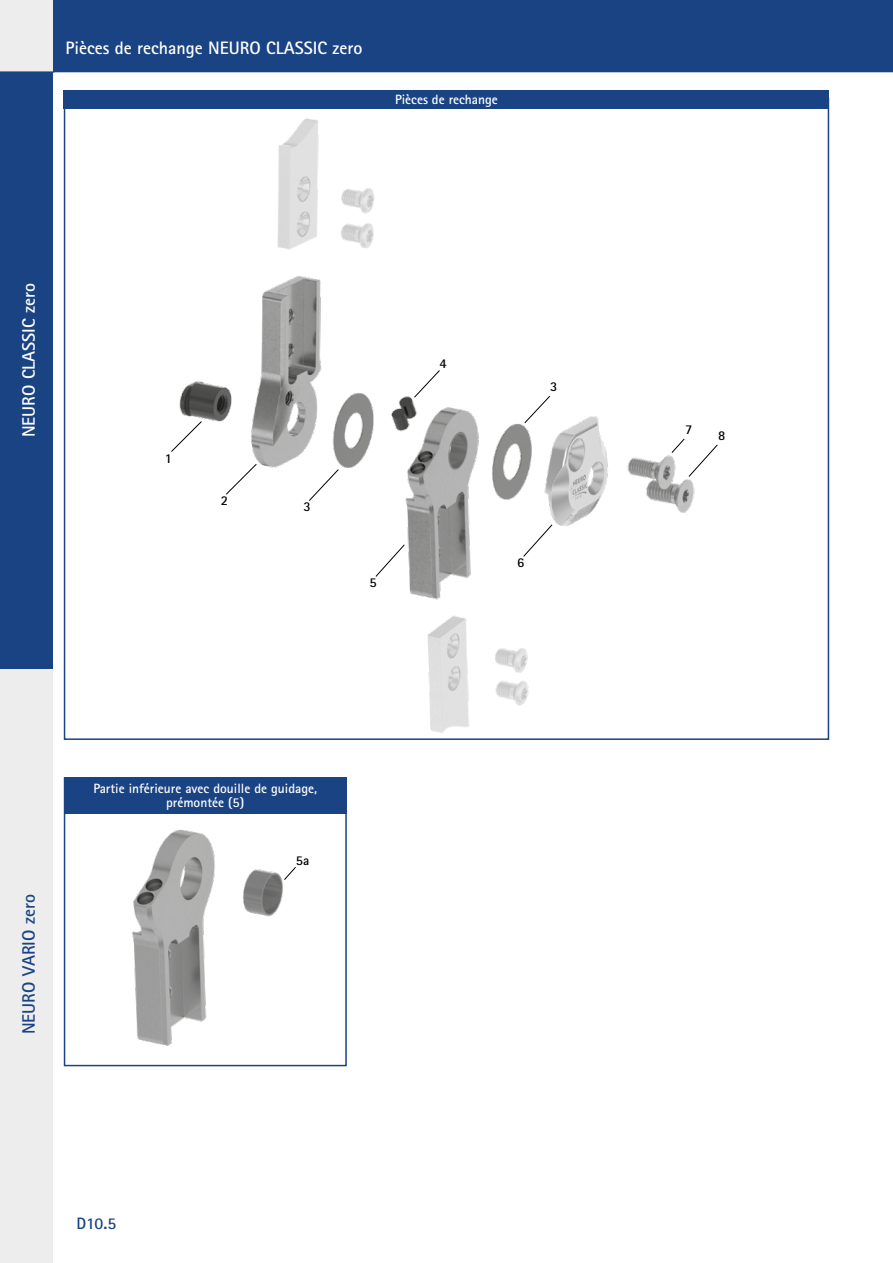
<style>
.page{position:relative;width:893px;height:1263px;background:#fff}
.page>*{position:absolute;margin:0;border:0;box-sizing:border-box;transform-origin:0 0}
.t1{font:700 18px "Rotis Sans Serif Pro";color:#fff}
.t2{font:700 18px "Rotis Sans Serif Pro";color:#194383}
.t3{font:700 16.5px "Rotis Sans Serif Pro";color:#194383}
.t4{font:700 13.5px/13.5px "Rotis Sans Serif Pro";color:#fff;text-align:center}
.t5{font:700 13.5px "Rotis Sans Serif Pro";color:#000}
</style>
<div class="page">
<div style="left:64px;top:777px;width:283px;height:289px;border:2px solid #194383"></div>
<img style="left:132px;top:829px;width:151px;height:217px">
<svg style="left:284px;top:867px;width:12px;height:13px"></svg>
<img style="left:179px;top:275px;width:516px;height:325px">
<svg style="left:171px;top:420px;width:32px;height:33px"></svg>
<svg style="left:308px;top:468px;width:31px;height:34px"></svg>
<svg style="left:413px;top:369px;width:28px;height:29px"></svg>
<svg style="left:524px;top:395px;width:27px;height:29px"></svg>
<svg style="left:225px;top:463px;width:32px;height:32px"></svg>
<svg style="left:375px;top:544px;width:30px;height:33px"></svg>
<svg style="left:523px;top:524px;width:30px;height:33px"></svg>
<svg style="left:671px;top:438px;width:47px;height:40px"></svg>
<svg style="left:277px;top:118px;width:98px;height:132px"></svg>
<svg style="left:427px;top:616px;width:102px;height:118px"></svg>
<div style="left:53px;top:0;width:840px;height:72px;background:#194383"></div>
<div style="left:0;top:0;width:53px;height:1263px;background:#ededed"></div>
<hr style="left:0;top:72px;width:55px;height:1px;background:#194383">
<div style="left:0;top:72px;width:53px;height:596px;background:#194383"></div>
<div style="left:64px;top:90px;width:765px;height:18px;background:#194383"></div>
<div style="left:64px;top:777px;width:283px;height:36px;background:#194383"></div>
<h1 class="t1" style="left:66px;top:37px;width:298px">Pièces de rechange NEURO CLASSIC zero</h1>
<p class="t4" style="left:395px;top:93px;width:104px">Pièces de rechange</p>
<h1 class="t1" style="left:17px;top:437px;width:156px;rotate:-90deg">NEURO CLASSIC zero</h1>
<p class="t5" style="left:165px;top:449px;width:9px">1</p>
<p class="t5" style="left:221px;top:492px;width:9px">2</p>
<p class="t5" style="left:303px;top:498px;width:9px">3</p>
<p class="t5" style="left:369px;top:574px;width:9px">5</p>
<p class="t5" style="left:439px;top:355px;width:9px">4</p>
<p class="t5" style="left:550px;top:378px;width:9px">3</p>
<p class="t5" style="left:517px;top:554px;width:9px">6</p>
<h1 class="t2" style="left:17px;top:1034px;width:141px;rotate:-90deg">NEURO VARIO zero</h1>
<p class="t4" style="left:93px;top:782px;width:225px">Partie inférieure avec douille de guidage, prémontée (5)</p>
<p class="t5" style="left:296px;top:852px;width:15px">5a</p>
<p class="t3" style="left:77px;top:1213px;width:41px">D10.5</p>
<p class="t5" style="left:685px;top:421px;width:9px">7</p>
<p class="t5" style="left:718px;top:426px;width:9px">8</p>
</div>
